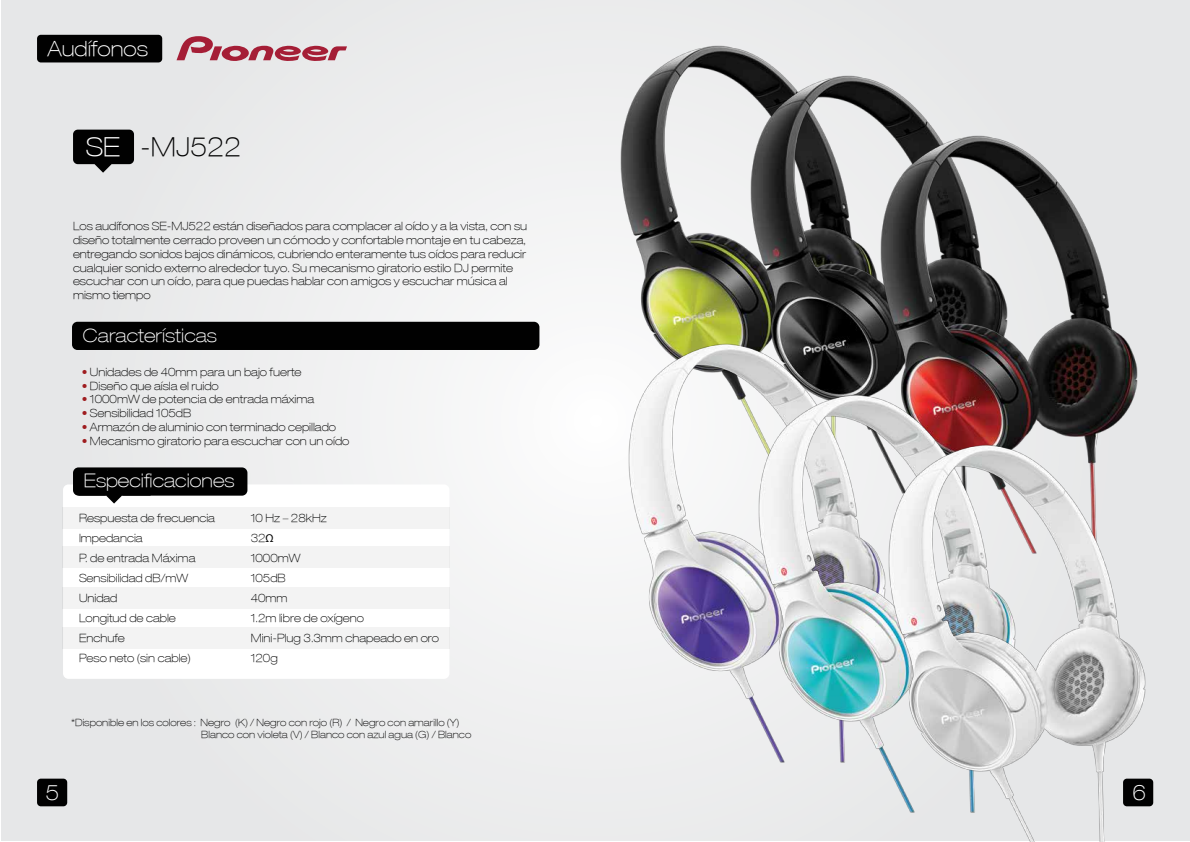
<style>
.page{position:relative;width:1190px;height:842px;background:#fff}
.page>*{position:absolute;margin:0;border:0;box-sizing:border-box;transform-origin:0 0}
.t1{font:100 expanded 26.2px "Helvetica Neue LT";color:#fff}
.t2{font:100 expanded 26.1px "Helvetica Neue LT";color:#010101}
.t3{font:100 expanded 21px "Helvetica Neue LT";color:#fff}
.t4{font:100 expanded 18.8px "Helvetica Neue LT";color:#fff}
.t5{font:100 expanded 11.4px/13.7px "Helvetica Neue LT";color:#010101}
.t6{font:100 expanded 11.4px "Helvetica Neue LT";color:#000101}
.t7{font:100 expanded 10px/12px "Helvetica Neue LT";color:#010101}
.s1{color:#9f1d20}
.s2{font-family:"Myriad Pro";font-weight:400;font-stretch:normal}
</style>
<div class="page">
<div style="left:1px;top:0;width:1189px;height:840px;background:#ebebec"></div>
<div style="left:37px;top:778px;width:30px;height:27px;background:#010101;border-radius:4px"></div>
<svg style="left:177px;top:36px;width:170px;height:25px"></svg>
<div style="left:37px;top:35px;width:125px;height:27px;background:#010101;border-radius:4px"></div>
<div style="left:63px;top:484px;width:386px;height:194px;background:#fff;border-radius:5px"></div>
<div style="left:62px;top:507px;width:388px;height:21px;background:#f3f3f3"></div>
<div style="left:62px;top:546px;width:388px;height:21px;background:#f3f3f3"></div>
<div style="left:62px;top:586px;width:388px;height:21px;background:#f3f3f3"></div>
<div style="left:62px;top:627px;width:388px;height:21px;background:#f3f3f3"></div>
<svg style="left:73px;top:129px;width:61px;height:43px;background:#292929"></svg>
<div style="left:72px;top:321px;width:467px;height:29px;background:#010101;border-radius:5px"></div>
<svg style="left:73px;top:467px;width:174px;height:36px"></svg>
<img style="left:610px;top:45px;width:162px;height:428px">
<img style="left:740px;top:66px;width:192px;height:267px">
<img style="left:870px;top:126px;width:268px;height:308px">
<img style="left:618px;top:333px;width:278px;height:366px">
<img style="left:748px;top:384px;width:278px;height:379px">
<img style="left:878px;top:434px;width:278px;height:407px">
<h3 class="t3" style="left:47px;top:36px;width:102px">Audífonos</h3>
<h1 class="t1" style="left:86px;top:131px;width:36px">SE</h1>
<h2 class="t2" style="left:140px;top:131px;width:102px">-MJ522</h2>
<p class="t5" style="left:73px;top:219px;width:456px">Los audífonos SE-MJ522 están diseñados para complacer al oído y a la vista, con su diseño totalmente cerrado proveen un cómodo y confortable montaje en tu cabeza, entregando sonidos bajos dinámicos, cubriendo enteramente tus oídos para reducir cualquier sonido externo alrededor tuyo. Su mecanismo giratorio estilo DJ permite escuchar con un oído, para que puedas hablar con amigos y escuchar música al mismo tiempo</p>
<h3 class="t4" style="left:83px;top:324px;width:136px">Características</h3>
<p class="t5" style="left:82px;top:365px;width:221px"><span class="s1">•</span> Unidades de 40mm para un bajo fuerte</p>
<p class="t5" style="left:82px;top:378px;width:139px"><span class="s1">•</span> Diseño que aísla el ruido</p>
<p class="t5" style="left:82px;top:392px;width:234px"><span class="s1">•</span> 1000mW de potencia de entrada máxima</p>
<p class="t5" style="left:82px;top:406px;width:111px"><span class="s1">•</span> Sensibilidad 105dB</p>
<p class="t5" style="left:82px;top:419px;width:256px"><span class="s1">•</span> Armazón de aluminio con terminado cepillado</p>
<p class="t5" style="left:82px;top:433px;width:269px"><span class="s1">•</span> Mecanismo giratorio para escuchar con un oído</p>
<h3 class="t4" style="left:84px;top:469px;width:152px">Especificaciones</h3>
<p class="t6" style="left:79px;top:511px;width:138px">Respuesta de frecuencia</p>
<p class="t6" style="left:251px;top:511px;width:77px">10 Hz – 28kHz</p>
<p class="t6" style="left:79px;top:531px;width:65px">Impedancia</p>
<p class="t6" style="left:251px;top:531px;width:24px">32<span class="s2">Ω</span></p>
<p class="t6" style="left:79px;top:551px;width:118px">P. de entrada Máxima</p>
<p class="t6" style="left:251px;top:551px;width:51px">1000mW</p>
<p class="t6" style="left:79px;top:571px;width:111px">Sensibilidad dB/mW</p>
<p class="t6" style="left:251px;top:571px;width:37px">105dB</p>
<p class="t6" style="left:79px;top:591px;width:40px">Unidad</p>
<p class="t6" style="left:251px;top:591px;width:38px">40mm</p>
<p class="t6" style="left:79px;top:611px;width:98px">Longitud de cable</p>
<p class="t6" style="left:251px;top:611px;width:115px">1.2m libre de oxígeno</p>
<p class="t6" style="left:79px;top:631px;width:47px">Enchufe</p>
<p class="t6" style="left:251px;top:631px;width:190px">Mini-Plug 3.3mm chapeado en oro</p>
<p class="t6" style="left:79px;top:651px;width:113px">Peso neto (sin cable)</p>
<p class="t6" style="left:251px;top:651px;width:29px">120g</p>
<p class="t7" style="left:201px;top:716px;width:272px;text-indent:-130px">*Disponible en los colores : Negro (K) / Negro con rojo (R) / Negro con amarillo (Y)<br>Blanco con violeta (V) / Blanco con azul agua (G) / Blanco</p>
<h3 class="t3" style="left:45px;top:779px;width:15px">5</h3>
<h3 class="t3" style="left:1132px;top:779px;width:15px">6</h3>
</div>
